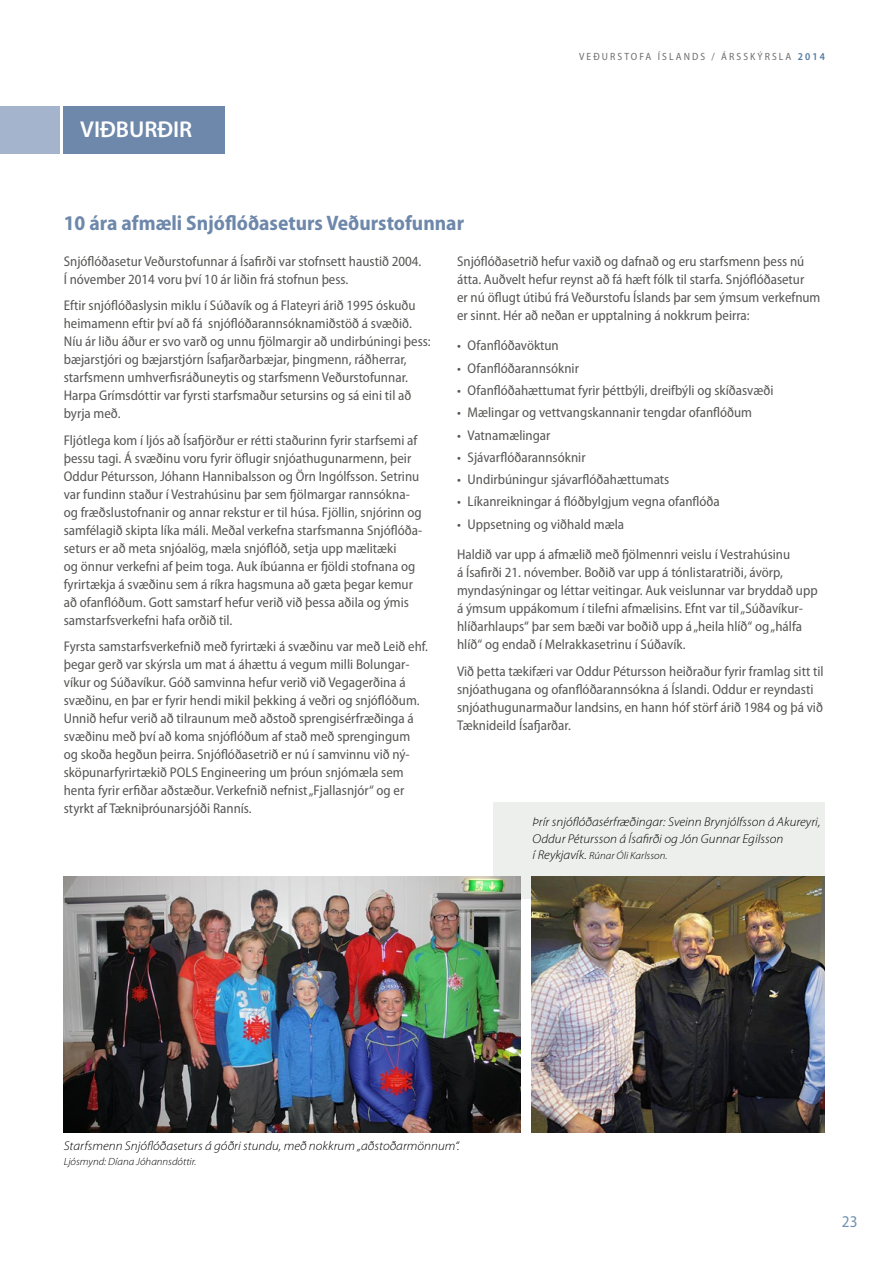
<style>
.page{position:relative;width:893px;height:1263px;background:#fff}
.page>*{position:absolute;margin:0;border:0;box-sizing:border-box;transform-origin:0 0}
.t1{font:600 22.95px "Myriad Pro";color:#fff}
.t2{font:700 semi-condensed 21px "Myriad Pro";color:#6e88ab}
.t3{font:semi-condensed 16.5px "Myriad Pro";color:#7392b3}
.t4{font:semi-condensed 14.1px/18px "Myriad Pro";color:#575756}
.t5{font:italic 300 12.75px/16.5px "Myriad Pro";color:#000;scale:1.05 1}
.t6{font:italic 300 10.5px "Myriad Pro";color:#000;scale:1.05 1}
.t7{font:semi-condensed 10.5px "Myriad Pro";letter-spacing:.2em;color:#706f6f}
.s1{font-weight:600;color:#517ba1}
.s2{font-size:12.75px}
</style>
<div class="page">
<div style="left:493px;top:803px;width:332px;height:96px;background:#edefed"></div>
<img style="left:64px;top:876px;width:456px;height:256px">
<img style="left:532px;top:876px;width:293px;height:256px">
<div style="left:0;top:106px;width:59px;height:48px;background:#a4b4cd"></div>
<div style="left:64px;top:106px;width:161px;height:48px;background:#6e88ab"></div>
<h1 class="t1" style="left:80px;top:117px;width:114px">VIÐBURÐIR</h1>
<h2 class="t2" style="left:64px;top:211px;width:402px">10 ára afmæli Snjóflóðaseturs Veðurstofunnar</h2>
<p class="t7" style="left:579px;top:50px;width:247px">VEÐURSTOFA ÍSLANDS / ÁRSSKÝRSLA <span class="s1">2014</span></p>
<p class="t4" style="left:64px;top:252px;width:359px">Snjóflóðasetur Veðurstofunnar á Ísafirði var stofnsett haustið 2004.<br>Í nóvember 2014 voru því 10 ár liðin frá stofnun þess.</p>
<p class="t4" style="left:64px;top:297px;width:369px">Eftir snjóflóðaslysin miklu í Súðavík og á Flateyri árið 1995 óskuðu heimamenn eftir því að fá snjóflóðarannsóknamiðstöð á svæðið.<br>Níu ár liðu áður er svo varð og unnu fjölmargir að undirbúningi þess: bæjarstjóri og bæjarstjórn Ísafjarðarbæjar, þingmenn, ráðherrar, starfsmenn umhverfisráðuneytis og starfsmenn Veðurstofunnar.<br>Harpa Grímsdóttir var fyrsti starfsmaður setursins og sá eini til að byrja með.</p>
<p class="t4" style="left:64px;top:431px;width:360px">Fljótlega kom í ljós að Ísafjörður er rétti staðurinn fyrir starfsemi af þessu tagi. Á svæðinu voru fyrir öflugir snjóathugunarmenn, þeir Oddur Pétursson, Jóhann Hannibalsson og Örn Ingólfsson. Setrinu var fundinn staður í Vestrahúsinu þar sem fjölmargar rannsókna&shy;og fræðslustofnanir og annar rekstur er til húsa. Fjöllin, snjórinn og samfélagið skipta líka máli. Meðal verkefna starfsmanna Snjóflóða&shy;seturs er að meta snjóalög, mæla snjóflóð, setja upp mælitæki<br>og önnur verkefni af þeim toga. Auk íbúanna er fjöldi stofnana og fyrirtækja á svæðinu sem á ríkra hagsmuna að gæta þegar kemur að ofanflóðum. Gott samstarf hefur verið við þessa aðila og ýmis samstarfsverkefni hafa orðið til.</p>
<p class="t4" style="left:64px;top:638px;width:366px">Fyrsta samstarfsverkefnið með fyrirtæki á svæðinu var með Leið ehf. þegar gerð var skýrsla um mat á áhættu á vegum milli Bolungar&shy;víkur og Súðavíkur. Góð samvinna hefur verið við Vegagerðina á svæðinu, en þar er fyrir hendi mikil þekking á veðri og snjóflóðum.<br>Unnið hefur verið að tilraunum með aðstoð sprengisérfræðinga á svæðinu með því að koma snjóflóðum af stað með sprengingum<br>og skoða hegðun þeirra. Snjóflóðasetrið er nú í samvinnu við ný&shy;sköpunarfyrirtækið POLS Engineering um þróun snjómæla sem henta fyrir erfiðar aðstæður. Verkefnið nefnist „Fjallasnjór“ og er styrkt af Tækniþróunarsjóði Rannís.</p>
<p class="t4" style="left:457px;top:252px;width:365px">Snjóflóðasetrið hefur vaxið og dafnað og eru starfsmenn þess nú átta. Auðvelt hefur reynst að fá hæft fólk til starfa. Snjóflóðasetur<br>er nú öflugt útibú frá Veðurstofu Íslands þar sem ýmsum verkefnum er sinnt. Hér að neðan er upptalning á nokkrum þeirra:</p>
<p class="t4" style="left:457px;top:337px;width:103px">• Ofanflóðavöktun</p>
<p class="t4" style="left:457px;top:359px;width:123px">• Ofanflóðarannsóknir</p>
<p class="t4" style="left:457px;top:382px;width:318px">• Ofanflóðahættumat fyrir þéttbýli, dreifbýli og skíðasvæði</p>
<p class="t4" style="left:457px;top:404px;width:296px">• Mælingar og vettvangskannanir tengdar ofanflóðum</p>
<p class="t4" style="left:457px;top:426px;width:95px">• Vatnamælingar</p>
<p class="t4" style="left:457px;top:448px;width:130px">• Sjávarflóðarannsóknir</p>
<p class="t4" style="left:457px;top:471px;width:214px">• Undirbúningur sjávarflóðahættumats</p>
<p class="t4" style="left:457px;top:493px;width:264px">• Líkanreikningar á flóðbylgjum vegna ofanflóða</p>
<p class="t4" style="left:457px;top:509px;width:335px;line-height:30.8px">• Uppsetning og viðhald mæla<br>Haldið var upp á afmælið með fjölmennri veislu í Vestrahúsinu</p>
<p class="t4" style="left:457px;top:564px;width:362px">á Ísafirði 21. nóvember. Boðið var upp á tónlistaratriði, ávörp, myndasýningar og léttar veitingar. Auk veislunnar var bryddað upp á ýmsum uppákomum í tilefni afmælisins. Efnt var til „Súðavíkur&shy;hlíðarhlaups“ þar sem bæði var boðið upp á „heila hlíð“ og „hálfa hlíð“ og endað í Melrakkasetrinu í Súðavík.</p>
<p class="t4" style="left:457px;top:662px;width:368px">Við þetta tækifæri var Oddur Pétursson heiðraður fyrir framlag sitt til snjóathugana og ofanflóðarannsókna á Íslandi. Oddur er reyndasti snjóathugunarmaður landsins, en hann hóf störf árið 1984 og þá við Tæknideild Ísafjarðar.</p>
<p class="t5" style="left:533px;top:814px;width:276px">Þrír snjóflóðasérfræðingar: Sveinn Brynjólfsson á Akureyri,<br>Oddur Pétursson á Ísafirði og Jón Gunnar Egilsson</p>
<p class="t6" style="left:533px;top:850px;width:130px"><span class="s2">í Reykjavík.</span> Rúnar Óli Karlsson.</p>
<p class="t5" style="left:64px;top:1138px;width:378px">Starfsmenn Snjóflóðaseturs á góðri stundu, með nokkrum „aðstoðarmönnum“.</p>
<p class="t6" style="left:64px;top:1156px;width:128px">Ljósmynd: Díana Jóhannsdóttir.</p>
<p class="t3" style="left:842px;top:1213px;width:17px">23</p>
</div>
